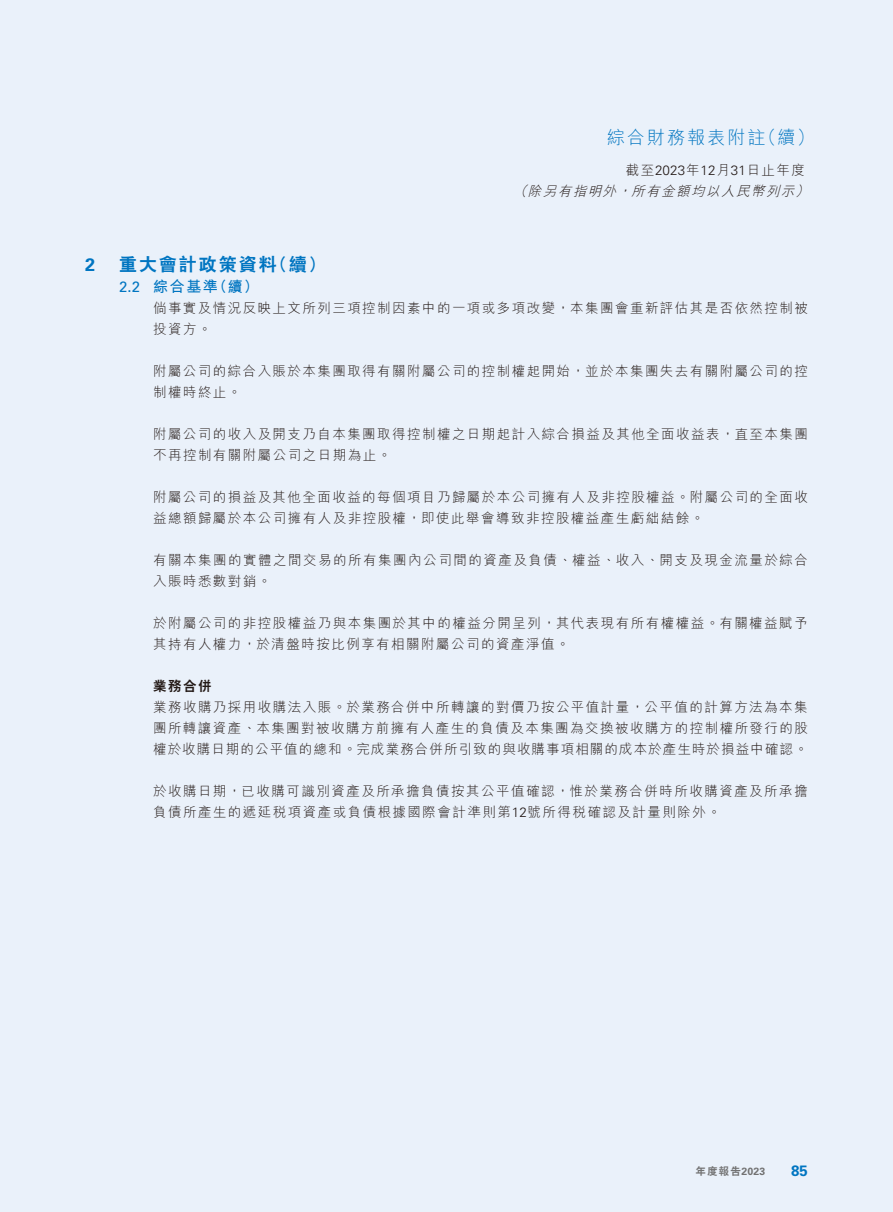
<style>
.page{position:relative;width:893px;height:1212px;background:#eaf1fa}
.page>*{position:absolute;margin:0;border:0;box-sizing:border-box;transform-origin:0 0}
.t1{font:300 18px "M Hei HK";letter-spacing:.115em;color:#0075c1}
.t2{font:800 18px "C Hei 2 HK";letter-spacing:.11em;color:#0075c1}
.t3{font:700 18px "Univers";color:#0075c1}
.t4{font:700 15px "M Hei HK";color:#0075c1}
.t5{font:700 15px "Univers";color:#0075c1}
.t6{font:300 13.5px/21px "M Hei HK";letter-spacing:.11em;color:#231916}
.t7{font:italic 300 13.5px/21px "M Hei HK";color:#231916}
.t8{font:800 13.5px "C Hei 2 HK";color:#231916}
.t9{font:800 10.5px "C Hei 2 HK";color:#727272}
.s1{font-style:normal}
.s2{font-family:"Univers";font-style:normal}
.s3{font-family:"Univers";font-weight:400}
.s4{font-family:"Univers"}
.s5{font-family:"Univers";font-weight:700}
</style>
<div class="page">
<h1 class="t1" style="left:607px;top:124px;width:209px">綜合財務報表附註（續）</h1>
<p class="t7" style="left:513px;top:159px;width:302px;text-indent:112px"><span class="s1">截至</span><span class="s2">2023</span><span class="s1">年</span><span class="s2">12</span><span class="s1">月</span><span class="s2">31</span><span class="s1">日止年度</span>（除另有指明外，所有金額均以人民幣列示）</p>
<h1 class="t3" style="left:85px;top:254px;width:12px">2</h1>
<h1 class="t2" style="left:119px;top:252px;width:208px">重大會計政策資料（續）</h1>
<p class="t4" style="left:119px;top:276px;width:141px"><span class="s3">2.2</span> 綜合基準（續）</p>
<p class="t6" style="left:153px;top:297px;width:656px">倘事實及情況反映上文所列三項控制因素中的一項或多項改變，本集團會重新評估其是否依然控制被投資方。</p>
<p class="t6" style="left:153px;top:360px;width:656px">附屬公司的綜合入賬於本集團取得有關附屬公司的控制權起開始，並於本集團失去有關附屬公司的控制權時終止。</p>
<p class="t6" style="left:153px;top:423px;width:656px">附屬公司的收入及開支乃自本集團取得控制權之日期起計入綜合損益及其他全面收益表，直至本集團不再控制有關附屬公司之日期為止。</p>
<p class="t6" style="left:153px;top:486px;width:656px">附屬公司的損益及其他全面收益的每個項目乃歸屬於本公司擁有人及非控股權益。附屬公司的全面收益總額歸屬於本公司擁有人及非控股權，即使此舉會導致非控股權益產生虧絀結餘。</p>
<p class="t6" style="left:153px;top:549px;width:656px">有關本集團的實體之間交易的所有集團內公司間的資產及負債、權益、收入、開支及現金流量於綜合入賬時悉數對銷。</p>
<p class="t6" style="left:153px;top:612px;width:656px">於附屬公司的非控股權益乃與本集團於其中的權益分開呈列，其代表現有所有權權益。有關權益賦予其持有人權力，於清盤時按比例享有相關附屬公司的資產淨值。</p>
<p class="t8" style="left:153px;top:677px;width:60px">業務合併</p>
<p class="t6" style="left:153px;top:696px;width:656px;text-align:justify">業務收購乃採用收購法入賬。於業務合併中所轉讓的對價乃按公平值計量，公平值的計算方法為本集團所轉讓資產、本集團對被收購方前擁有人產生的負債及本集團為交換被收購方的控制權所發行的股權於收購日期的公平值的總和。完成業務合併所引致的與收購事項相關的成本於產生時於損益中確認。</p>
<p class="t6" style="left:153px;top:780px;width:656px">於收購日期，已收購可識別資產及所承擔負債按其公平值確認，惟於業務合併時所收購資產及所承擔負債所產生的遞延稅項資產或負債根據國際會計準則第<span class="s4">12</span>號所得稅確認及計量則除外。</p>
<p class="t9" style="left:695px;top:1164px;width:72px">年度報告<span class="s5">2023</span></p>
<p class="t5" style="left:791px;top:1162px;width:18px">85</p>
</div>
